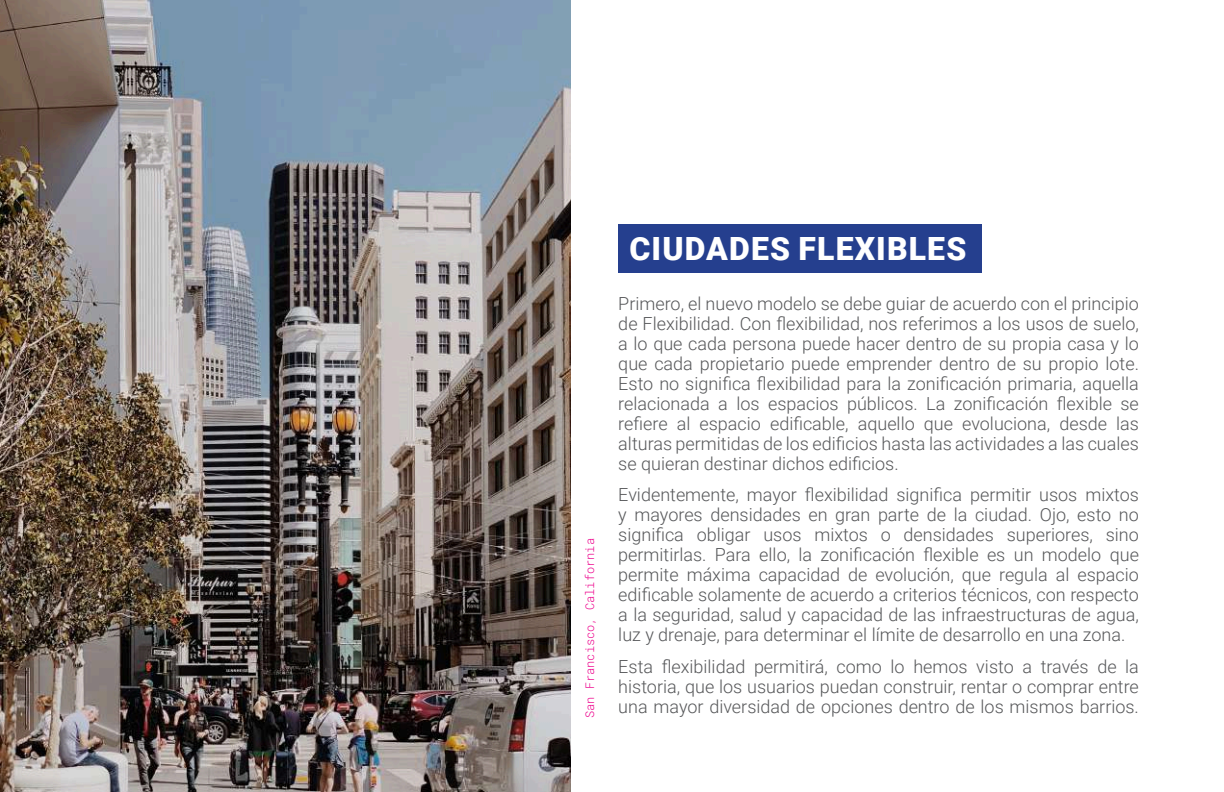
<style>
.page{position:relative;width:1224px;height:792px;background:#fff}
.page>*{position:absolute;margin:0;border:0;box-sizing:border-box;transform-origin:0 0}
.t1{font:900 32px "Roboto";letter-spacing:.035em;color:#fff}
.t2{font:300 18px/20px "Roboto";color:#57585a;text-align:justify}
.t3{font:300 12px "Roboto Mono";color:#ed028c}
</style>
<div class="page">
<div style="left:618px;top:224px;width:364px;height:49px;background:#253f8e"></div>
<img style="left:0;top:0;width:570px;height:792px">
<p class="t3" style="left:582px;top:718px;width:182px;rotate:-90deg">San Francisco, California</p>
<h1 class="t1" style="left:630px;top:226px;width:338px">CIUDADES FLEXIBLES</h1>
<p class="t2" style="left:618px;top:293px;width:522px">Primero, el nuevo modelo se debe guiar de acuerdo con el principio de Flexibilidad. Con flexibilidad, nos referimos a los usos de suelo, a lo que cada persona puede hacer dentro de su propia casa y lo que cada propietario puede emprender dentro de su propio lote.<br>Esto no significa flexibilidad para la zonificación primaria, aquella relacionada a los espacios públicos. La zonificación flexible se refiere al espacio edificable, aquello que evoluciona, desde las alturas permitidas de los edificios hasta las actividades a las cuales se quieran destinar dichos edificios.</p>
<p class="t2" style="left:618px;top:484px;width:522px">Evidentemente, mayor flexibilidad significa permitir usos mixtos y mayores densidades en gran parte de la ciudad. Ojo, esto no significa obligar usos mixtos o densidades superiores, sino permitirlas. Para ello, la zonificación flexible es un modelo que permite máxima capacidad de evolución, que regula al espacio edificable solamente de acuerdo a criterios técnicos, con respecto a la seguridad, salud y capacidad de las infraestructuras de agua, luz y drenaje, para determinar el límite de desarrollo en una zona.</p>
<p class="t2" style="left:618px;top:656px;width:522px">Esta flexibilidad permitirá, como lo hemos visto a través de la historia, que los usuarios puedan construir, rentar o comprar entre una mayor diversidad de opciones dentro de los mismos barrios.</p>
</div>
